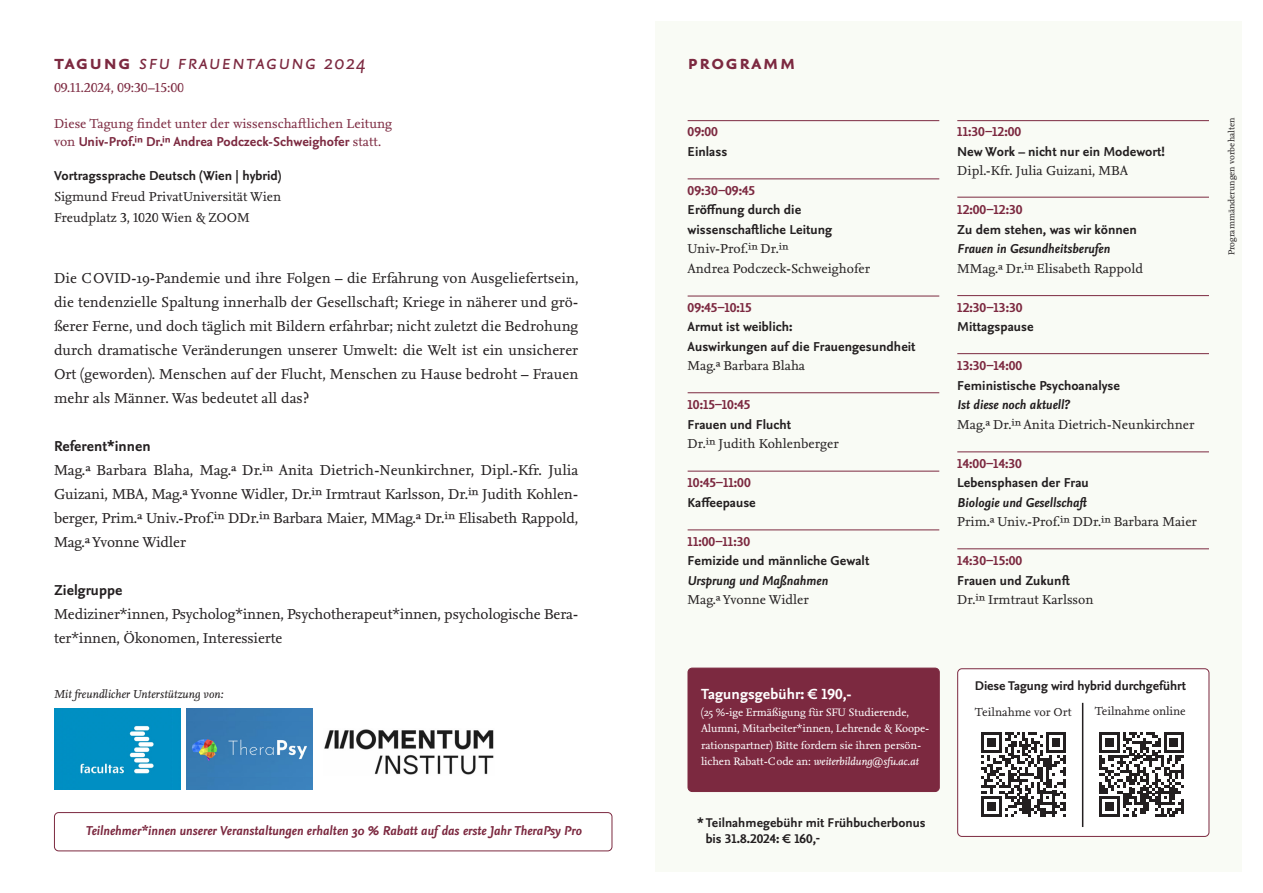
<style>
.page{position:relative;width:1263px;height:893px;background:#fff}
.page>*{position:absolute;margin:0;border:0;box-sizing:border-box;transform-origin:0 0}
.t1{font:italic 21px "Nexus Sans Pro";letter-spacing:.05em;color:#7c2940}
.t2{font:700 21px "Nexus Sans Pro";letter-spacing:.05em;color:#7c2940}
.t3{font:700 15.3px "Nexus Sans Pro";color:#fff}
.t4{font:15px/24px "Nexus Serif Pro";letter-spacing:-.01em;color:#231f20;text-align:justify}
.t5{font:700 15px "Nexus Sans Pro";color:#231f20}
.t6{font:700 13.5px/19.5px "Nexus Sans Pro";color:#231f20}
.t7{font:13.5px "Nexus Serif Pro";color:#231f20}
.t8{font:700 13.5px "Nexus Sans Pro";color:#7c2940}
.t9{font:italic 700 13.5px "Nexus Sans Pro";color:#7c2940}
.t10{font:13.5px "Nexus Serif Pro";color:#7c2940}
.t11{font:italic 700 13.5px "Nexus Sans Pro";color:#231f20}
.t12{font:700 13.2px "Nexus Sans Pro";color:#231f20}
.t13{font:italic 12px "Nexus Serif Pro";color:#231f20}
.t14{font:12px "Nexus Serif Pro";color:#231f20}
.t15{font:11.25px/16.5px "Nexus Serif Pro";letter-spacing:-.01em;color:#fff}
.t16{font:9px "Nexus Serif Pro";color:#231f20}
.s1{font-weight:700;font-style:normal}
.s2{font-family:"Nexus Serif Pro";font-weight:400}
.s3{font-style:italic}
</style>
<div class="page">
<img style="left:54px;top:708px;width:8px;height:81px">
<img style="left:173px;top:708px;width:8px;height:81px">
<div style="left:186px;top:708px;width:127px;height:13px;background:#377ab1"></div>
<div style="left:186px;top:776px;width:127px;height:13px;background:#397fb8"></div>
<div style="left:655px;top:21px;width:587px;height:851px;background:#f9fbf5"></div>
<hr style="left:957px;top:197px;width:252px;height:1px;background:#7c2940">
<hr style="left:957px;top:353px;width:252px;height:1px;background:#7c2940">
<hr style="left:957px;top:452px;width:252px;height:1px;background:#7c2940">
<hr style="left:957px;top:549px;width:252px;height:1px;background:#7c2940">
<hr style="left:957px;top:295px;width:252px;height:1px;background:#7c2940">
<hr style="left:688px;top:179px;width:251px;height:1px;background:#7c2940">
<hr style="left:688px;top:296px;width:251px;height:1px;background:#7c2940">
<hr style="left:688px;top:392px;width:251px;height:1px;background:#7c2940">
<hr style="left:688px;top:471px;width:251px;height:1px;background:#7c2940">
<hr style="left:688px;top:530px;width:251px;height:1px;background:#7c2940">
<img style="left:186px;top:721px;width:127px;height:55px">
<div style="left:958px;top:669px;width:251px;height:167px;background:#fff;border-radius:4px"></div>
<div style="left:957px;top:668px;width:252px;height:169px;border:1px solid #7c2940;border-radius:4px"></div>
<div style="left:54px;top:812px;width:558px;height:39px;border:1px solid #7c2940;border-radius:4px"></div>
<hr style="left:1082px;top:703px;width:1px;height:124px;background:#231f20">
<svg style="left:981px;top:732px;width:85px;height:85px"></svg>
<svg style="left:1099px;top:732px;width:85px;height:85px"></svg>
<hr style="left:1181px;top:799px;width:3px;height:15px;background:#231f20">
<img style="left:62px;top:708px;width:111px;height:81px">
<img style="left:324px;top:729px;width:170px;height:46px">
<hr style="left:957px;top:120px;width:252px;height:1px;background:#7c2940">
<hr style="left:688px;top:120px;width:251px;height:1px;background:#7c2940">
<div style="left:688px;top:668px;width:251px;height:123px;background:#7c2940;border-radius:4px"></div>
<div style="left:688px;top:668px;width:252px;height:124px;border:1px solid #7c2940;border-radius:4px"></div>
<p class="t1" style="left:54px;top:47px;width:313px"><span class="s1">Tagung</span> SFU Frauentagung 2024</p>
<p class="t10" style="left:54px;top:77px;width:132px">09.11.2024, 09:30–15:00</p>
<p class="t10" style="left:54px;top:113px;width:340px">Diese Tagung findet unter der wissenschaftlichen Leitung</p>
<p class="t8" style="left:54px;top:131px;width:329px"><span class="s2">von</span> Univ-Prof.in Dr.in Andrea Podczeck-Schweighofer <span class="s2">statt.</span></p>
<p class="t6" style="left:54px;top:165px;width:229px">Vortragssprache Deutsch (Wien | hybrid)</p>
<p class="t7" style="left:54px;top:187px;width:229px">Sigmund Freud PrivatUniversität Wien</p>
<p class="t7" style="left:54px;top:208px;width:197px">Freudplatz 3, 1020 Wien &amp; ZOOM</p>
<p class="t4" style="left:54px;top:265px;width:526px">Die COVID-19-Pandemie und ihre Folgen – die Erfahrung von Ausgeliefertsein, die tendenzielle Spaltung innerhalb der Gesellschaft; Kriege in näherer und grö&shy;ßerer Ferne, und doch täglich mit Bildern erfahrbar; nicht zuletzt die Bedrohung durch dramatische Veränderungen unserer Umwelt: die Welt ist ein unsicherer Ort (geworden). Menschen auf der Flucht, Menschen zu Hause bedroht – Frauen mehr als Männer. Was bedeutet all das?</p>
<p class="t5" style="left:54px;top:435px;width:98px">Referent*innen</p>
<p class="t4" style="left:54px;top:457px;width:526px">Mag.a Barbara Blaha, Mag.a Dr.in Anita Dietrich-Neunkirchner, Dipl.-Kfr. Julia Guizani, MBA, Mag.a Yvonne Widler, Dr.in Irmtraut Karlsson, Dr.in Judith Kohlen&shy;berger, Prim.a Univ.-Prof.in DDr.in Barbara Maier, MMag.a Dr.in Elisabeth Rappold, Mag.a Yvonne Widler</p>
<p class="t5" style="left:54px;top:579px;width:70px">Zielgruppe</p>
<p class="t4" style="left:54px;top:601px;width:526px">Mediziner*innen, Psycholog*innen, Psychotherapeut*innen, psychologische Bera&shy;ter*innen, Ökonomen, Interessierte</p>
<p class="t13" style="left:54px;top:686px;width:171px">Mit freundlicher Unterstützung von:</p>
<p class="t9" style="left:86px;top:821px;width:498px">Teilnehmer*innen unserer Veranstaltungen erhalten 30 % Rabatt auf das erste Jahr TheraPsy Pro</p>
<p class="t2" style="left:688px;top:47px;width:109px">Programm</p>
<p class="t8" style="left:688px;top:122px;width:32px">09:00</p>
<p class="t6" style="left:688px;top:141px;width:41px">Einlass</p>
<p class="t8" style="left:688px;top:180px;width:69px">09:30–09:45</p>
<p class="t6" style="left:688px;top:199px;width:115px">Eröffnung durch die</p>
<p class="t6" style="left:688px;top:219px;width:146px">wissenschaftliche Leitung</p>
<p class="t7" style="left:688px;top:239px;width:103px">Univ-Prof.in Dr.in</p>
<p class="t7" style="left:688px;top:258px;width:184px">Andrea Podczeck-Schweighofer</p>
<p class="t8" style="left:688px;top:297px;width:66px">09:45–10:15</p>
<p class="t6" style="left:688px;top:316px;width:106px">Armut ist weiblich:</p>
<p class="t6" style="left:688px;top:336px;width:230px">Auswirkungen auf die Frauengesundheit</p>
<p class="t7" style="left:688px;top:356px;width:118px">Mag.a Barbara Blaha</p>
<p class="t8" style="left:688px;top:395px;width:64px">10:15–10:45</p>
<p class="t6" style="left:688px;top:414px;width:105px">Frauen und Flucht</p>
<p class="t7" style="left:688px;top:434px;width:153px">Dr.in Judith Kohlenberger</p>
<p class="t8" style="left:688px;top:473px;width:65px">10:45–11:00</p>
<p class="t6" style="left:688px;top:492px;width:70px">Kaffeepause</p>
<p class="t8" style="left:688px;top:531px;width:64px">11:00–11:30</p>
<p class="t6" style="left:688px;top:550px;width:183px">Femizide und männliche Gewalt<br><span class="s3">Ursprung und Maßnahmen</span></p>
<p class="t7" style="left:688px;top:590px;width:123px">Mag.a Yvonne Widler</p>
<p class="t8" style="left:957px;top:122px;width:65px">11:30–12:00</p>
<p class="t6" style="left:957px;top:141px;width:209px">New Work – nicht nur ein Modewort!</p>
<p class="t7" style="left:957px;top:161px;width:171px">Dipl.-Kfr. Julia Guizani, MBA</p>
<p class="t8" style="left:957px;top:200px;width:67px">12:00–12:30</p>
<p class="t6" style="left:957px;top:219px;width:181px">Zu dem stehen, was wir können</p>
<p class="t11" style="left:957px;top:239px;width:154px">Frauen in Gesundheitsberufen</p>
<p class="t7" style="left:957px;top:258px;width:187px">MMag.a Dr.in Elisabeth Rappold</p>
<p class="t8" style="left:957px;top:297px;width:67px">12:30–13:30</p>
<p class="t6" style="left:957px;top:316px;width:78px">Mittagspause</p>
<p class="t8" style="left:957px;top:356px;width:66px">13:30–14:00</p>
<p class="t6" style="left:957px;top:375px;width:164px">Feministische Psychoanalyse</p>
<p class="t11" style="left:957px;top:395px;width:114px">Ist diese noch aktuell?</p>
<p class="t7" style="left:957px;top:414px;width:239px">Mag.a Dr.in Anita Dietrich-Neunkirchner</p>
<p class="t8" style="left:957px;top:453px;width:66px">14:00–14:30</p>
<p class="t6" style="left:957px;top:472px;width:133px">Lebensphasen der Frau</p>
<p class="t11" style="left:957px;top:492px;width:133px">Biologie und Gesellschaft</p>
<p class="t7" style="left:957px;top:512px;width:241px">Prim.a Univ.-Prof.in DDr.in Barbara Maier</p>
<p class="t8" style="left:957px;top:551px;width:66px">14:30–15:00</p>
<p class="t6" style="left:957px;top:570px;width:114px">Frauen und Zukunft</p>
<p class="t7" style="left:957px;top:590px;width:138px">Dr.in Irmtraut Karlsson</p>
<p class="t3" style="left:701px;top:682px;width:152px">Tagungsgebühr: € 190,-</p>
<p class="t15" style="left:701px;top:703px;width:230px">(25 %-ige Ermäßigung für SFU Studierende, Alumni, Mitarbeiter*innen, Lehrende &amp; Koope&shy;rationspartner) Bitte fordern sie ihren persön&shy;lichen Rabatt-Code an: <span class="s3">weiterbildung@sfu.ac.at</span></p>
<p class="t12" style="left:697px;top:813px;width:230px">* Teilnahmegebühr mit Frühbucherbonus</p>
<p class="t12" style="left:706px;top:829px;width:116px">bis 31.8.2024: € 160,-</p>
<p class="t12" style="left:975px;top:676px;width:213px">Diese Tagung wird hybrid durchgeführt</p>
<p class="t14" style="left:975px;top:703px;width:98px">Teilnahme vor Ort</p>
<p class="t14" style="left:1095px;top:702px;width:92px">Teilnahme online</p>
<p class="t16" style="left:1225px;top:255px;width:139px;rotate:-90deg">Programmänderungen vorbehalten</p>
</div>
